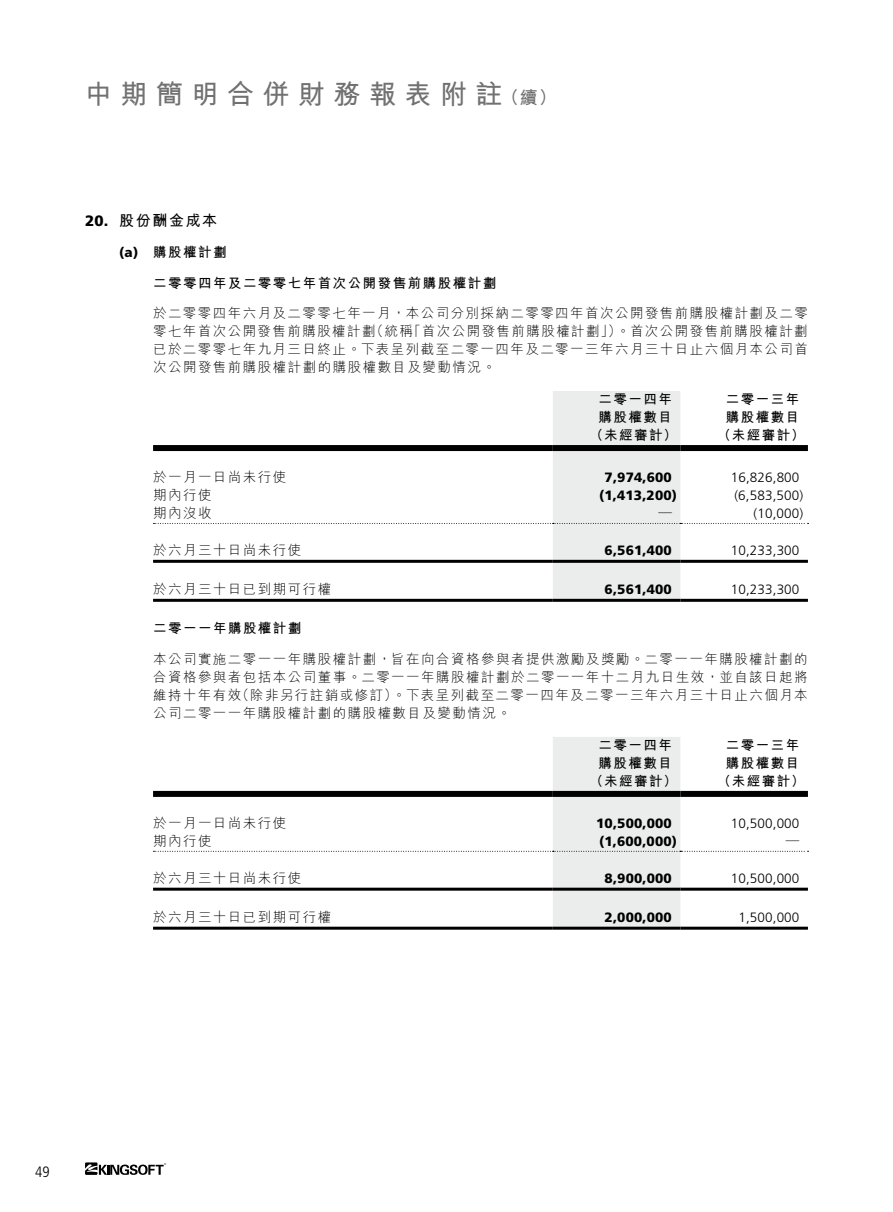
<style>
.page{position:relative;width:893px;height:1212px;background:#fff}
.page>*{position:absolute;margin:0;border:0;box-sizing:border-box;transform-origin:0 0}
.t1{font:700 27px "M Hei HK";letter-spacing:.315em;color:#727171}
.t2{font:700 18px "M Hei HK";color:#727171}
.t3{font:700 15px "M Hei HK";letter-spacing:.11em;color:#000}
.t4{font:900 15px "Frutiger";color:#000}
.t5{font:300 condensed 15px "Frutiger";color:#000}
.t6{font:300 13.5px/18px "M Hei HK";letter-spacing:.11em;color:#000;text-align:right}
.t7{font:700 13.5px "M Hei HK";letter-spacing:.11em;color:#000}
.t8{font:900 13.5px "Frutiger";letter-spacing:.01em;color:#000}
.t9{font:300 13.5px "Frutiger";letter-spacing:.01em;color:#000}
</style>
<div class="page">
<svg style="left:85px;top:1162px;width:81px;height:13px"></svg>
<hr style="left:153px;top:599px;width:400px;height:3px;background:#000">
<hr style="left:553px;top:599px;width:127px;height:3px;background:#000">
<hr style="left:680px;top:599px;width:128px;height:3px;background:#000">
<svg style="left:153px;top:391px;width:655px;height:209px"></svg>
<svg style="left:153px;top:737px;width:655px;height:190px"></svg>
<hr style="left:153px;top:888px;width:400px;height:3px;background:#000">
<hr style="left:553px;top:888px;width:127px;height:3px;background:#000">
<hr style="left:680px;top:888px;width:128px;height:3px;background:#000">
<hr style="left:153px;top:927px;width:400px;height:3px;background:#000">
<hr style="left:553px;top:927px;width:127px;height:3px;background:#000">
<hr style="left:680px;top:927px;width:128px;height:3px;background:#000">
<h1 class="t1" style="left:85px;top:75px;width:419px">中期簡明合併財務報表附註</h1>
<h2 class="t2" style="left:501px;top:84px;width:57px">（續(</h2>
<p class="t4" style="left:85px;top:212px;width:25px">20.</p>
<p class="t3" style="left:119px;top:210px;width:100px">股份酬金成本</p>
<p class="t8" style="left:119px;top:244px;width:21px">a( )</p>
<p class="t7" style="left:153px;top:242px;width:75px">購股權計劃</p>
<p class="t7" style="left:153px;top:273px;width:345px">二零零四年及二零零七年首次公開發售前購股權計劃</p>
<p class="t6" style="left:153px;top:304px;width:656px">於二零零四年六月及二零零七年一月，本公司分別採納二零零四年首次公開發售前購股權計劃及二零「首次公開發售前購股權計劃」）。首次公開發售前購股權計劃</p>
<p class="t6" style="left:153px;top:322px;width:656px;text-align:left">零七年首次公開發售前購股權計劃<br>已於二零零七年九月三日終止。下表呈列截至二零一四年及二零一三年六月三十日止六個月本公司首次公開發售前購股權計劃的購股權數目及變動情況。</p>
<p class="t7" style="left:726px;top:390px;width:75px">二零一三年</p>
<p class="t6" style="left:370px;top:322px;width:44px">（統稱</p>
<p class="t7" style="left:598px;top:390px;width:75px">二零一四年</p>
<p class="t7" style="left:598px;top:407px;width:75px">購股權數目</p>
<p class="t7" style="left:726px;top:407px;width:75px">購股權數目</p>
<p class="t7" style="left:590px;top:425px;width:89px">（未經審計）</p>
<p class="t7" style="left:717px;top:425px;width:89px">（未經審計(</p>
<p class="t6" style="left:153px;top:468px;width:135px">於一月一日尚未行使</p>
<p class="t8" style="left:605px;top:469px;width:69px">7,974,600</p>
<p class="t9" style="left:731px;top:470px;width:70px">16,826,800</p>
<p class="t6" style="left:153px;top:486px;width:60px">期內行使</p>
<p class="t8" style="left:599px;top:487px;width:79px">)1,413,200(</p>
<p class="t9" style="left:734px;top:488px;width:70px">)6,583,500(</p>
<p class="t6" style="left:153px;top:504px;width:60px">期內沒收</p>
<p class="t7" style="left:658px;top:503px;width:15px">—</p>
<p class="t9" style="left:753px;top:506px;width:51px">)10,000(</p>
<p class="t6" style="left:153px;top:541px;width:150px">於六月三十日尚未行使</p>
<p class="t8" style="left:605px;top:542px;width:69px">6,561,400</p>
<p class="t9" style="left:731px;top:543px;width:70px">10,233,300</p>
<p class="t6" style="left:153px;top:580px;width:180px">於六月三十日已到期可行權</p>
<p class="t7" style="left:153px;top:619px;width:150px">二零一一年購股權計劃</p>
<p class="t6" style="left:153px;top:650px;width:656px">本公司實施二零一一年購股權計劃，旨在向合資格參與者提供激勵及獎勵。二零一一年購股權計劃的合資格參與者包括本公司董事。二零一一年購股權計劃於二零一一年十二月九日生效，並自該日起將（除非另行註銷或修訂）。下表呈列截至二零一四年及二零一三年六月三十日止六個月本</p>
<p class="t8" style="left:605px;top:581px;width:69px">6,561,400</p>
<p class="t9" style="left:731px;top:582px;width:70px">10,233,300</p>
<p class="t6" style="left:153px;top:686px;width:359px;text-align:left">維持十年有效<br>公司二零一一年購股權計劃的購股權數目及變動情況。</p>
<p class="t7" style="left:598px;top:735px;width:75px">二零一四年</p>
<p class="t7" style="left:726px;top:735px;width:75px">二零一三年</p>
<p class="t7" style="left:598px;top:753px;width:75px">購股權數目</p>
<p class="t7" style="left:726px;top:753px;width:75px">購股權數目</p>
<p class="t7" style="left:590px;top:771px;width:89px">（未經審計）</p>
<p class="t7" style="left:717px;top:771px;width:89px">（未經審計(</p>
<p class="t6" style="left:153px;top:814px;width:135px">於一月一日尚未行使</p>
<p class="t8" style="left:596px;top:815px;width:77px">10,500,000</p>
<p class="t9" style="left:731px;top:816px;width:70px">10,500,000</p>
<p class="t6" style="left:153px;top:832px;width:60px">期內行使</p>
<p class="t8" style="left:599px;top:833px;width:79px">)1,600,000(</p>
<p class="t6" style="left:786px;top:832px;width:15px">—</p>
<p class="t6" style="left:153px;top:869px;width:150px">於六月三十日尚未行使</p>
<p class="t8" style="left:605px;top:870px;width:69px">8,900,000</p>
<p class="t9" style="left:731px;top:871px;width:70px">10,500,000</p>
<p class="t6" style="left:153px;top:908px;width:180px">於六月三十日已到期可行權</p>
<p class="t8" style="left:605px;top:909px;width:69px">2,000,000</p>
<p class="t9" style="left:738px;top:910px;width:63px">1,500,000</p>
<p class="t5" style="left:35px;top:1164px;width:16px">49</p>
</div>
